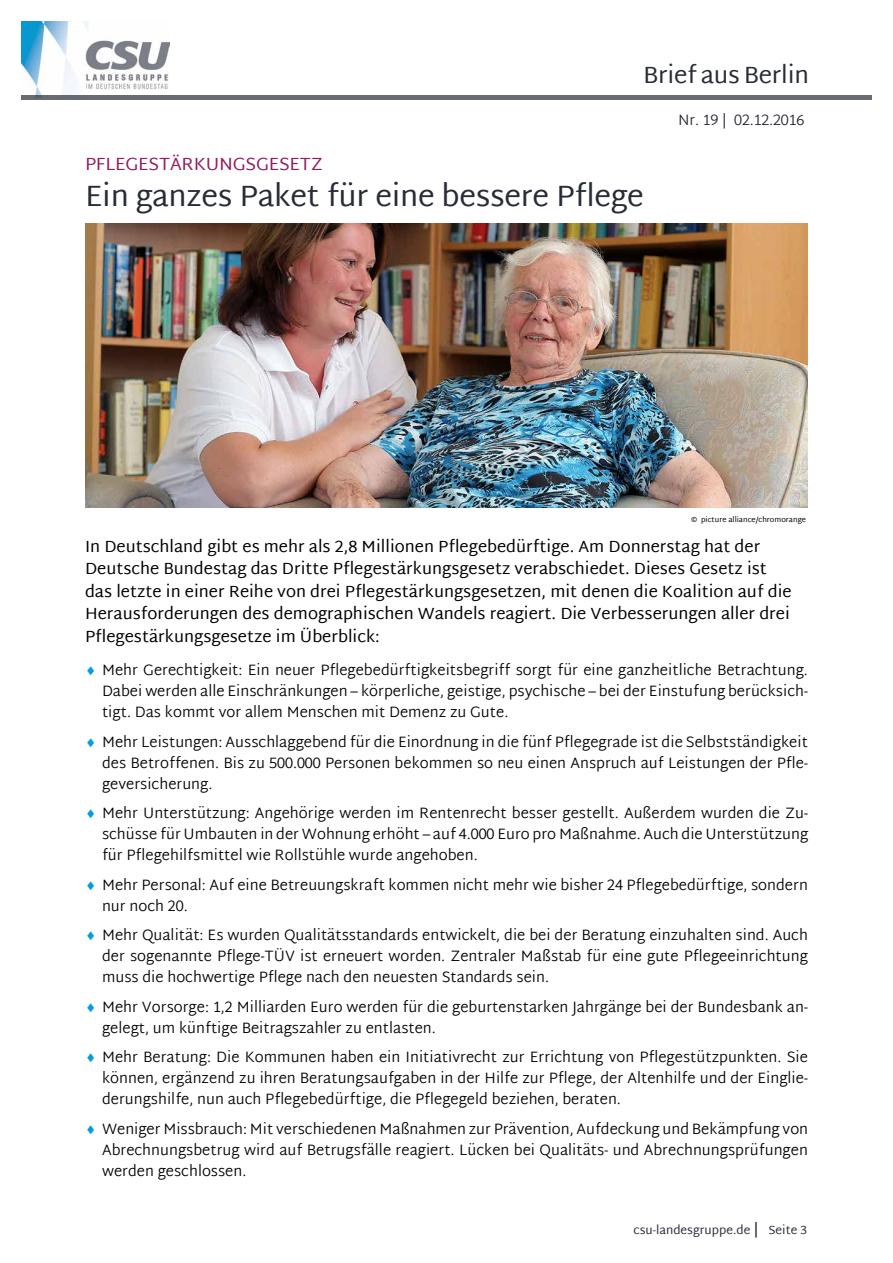
<style>
.page{position:relative;width:893px;height:1263px;background:#fff}
.page>*{position:absolute;margin:0;border:0;box-sizing:border-box;transform-origin:0 0}
._03_BaB_Ü_Fett_Artik{font:30px "Martel Sans";letter-spacing:-.01em;color:#282c36}
.t1{font:24px "Martel Sans";letter-spacing:-.01em;color:#282c36}
._03_BaB_Ü_Beere_Arti{font:18px "Martel Sans";letter-spacing:-.01em;color:#951d5e}
._03_BaB_Teaser{font:16.5px/22.5px "Martel Sans";color:#000}
.t2{font:300 15px/21px "Martel Sans";color:#000;text-align:justify}
.t3{font:300 15px "Martel Sans";letter-spacing:-.01em;color:#282c36}
.t4{font:12px "Martel Sans";color:#282c36}
._13_BaB_Rechtevermer{font:7.5px "Martel Sans";color:#000}
.s1{color:#009ee0}
.s2{font-size:15px}
</style>
<div class="page">
<img style="left:21px;top:21px;width:149px;height:75px">
<hr style="left:21px;top:96px;width:851px;height:4px;background:#686b72">
<img style="left:85px;top:223px;width:723px;height:285px">
<h2 class="t1" style="left:643px;top:61px;width:167px">Brief aus Berlin</h2>
<p class="_03_BaB_Ü_Beere_Arti" style="left:85px;top:153px;width:239px">PFLEGESTÄRKUNGSGESETZ</p>
<p class="_03_BaB_Ü_Fett_Artik" style="left:85px;top:178px;width:560px">Ein ganzes Paket für eine bessere Pflege</p>
<p class="t3" style="left:678px;top:109px;width:128px">Nr. 19 | 02.12.2016</p>
<p class="_13_BaB_Rechtevermer" style="left:691px;top:515px;width:116px">© picture alliance/chromorange</p>
<p class="_03_BaB_Teaser" style="left:85px;top:535px;width:708px">In Deutschland gibt es mehr als 2,8 Millionen Pflegebedürftige. Am Donnerstag hat der Deutsche Bundestag das Dritte Pflegestärkungsgesetz verabschiedet. Dieses Gesetz ist das letzte in einer Reihe von drei Pflegestärkungsgesetzen, mit denen die Koalition auf die Herausforderungen des demographischen Wandels reagiert. Die Verbesserungen aller drei Pflegestärkungsgesetze im Überblick:</p>
<p class="t2" style="left:102px;top:661px;width:707px;text-indent:-17px"><span class="s1">♦</span> Mehr Gerechtigkeit: Ein neuer Pflegebedürftigkeitsbegriff sorgt für eine ganzheitliche Betrachtung.<br>Dabei werden alle Einschränkungen – körperliche, geistige, psychische – bei der Einstufung berücksich&shy;tigt. Das kommt vor allem Menschen mit Demenz zu Gute.</p>
<p class="t2" style="left:102px;top:732px;width:707px;text-indent:-17px"><span class="s1">♦</span> Mehr Leistungen: Ausschlaggebend für die Einordnung in die fünf Pflegegrade ist die Selbstständigkeit des Betroffenen. Bis zu 500.000 Personen bekommen so neu einen Anspruch auf Leistungen der Pfle&shy;geversicherung.</p>
<p class="t2" style="left:102px;top:804px;width:708px;text-indent:-17px"><span class="s1">♦</span> Mehr Unterstützung: Angehörige werden im Rentenrecht besser gestellt. Außerdem wurden die Zu&shy;schüsse für Umbauten in der Wohnung erhöht – auf 4.000 Euro pro Maßnahme. Auch die Unterstützung für Pflegehilfsmittel wie Rollstühle wurde angehoben.</p>
<p class="t2" style="left:102px;top:875px;width:707px;text-indent:-17px"><span class="s1">♦</span> Mehr Personal: Auf eine Betreuungskraft kommen nicht mehr wie bisher 24 Pflegebedürftige, sondern nur noch 20.</p>
<p class="t2" style="left:102px;top:926px;width:707px;text-indent:-17px"><span class="s1">♦</span> Mehr Qualität: Es wurden Qualitätsstandards entwickelt, die bei der Beratung einzuhalten sind. Auch der sogenannte Pflege-TÜV ist erneuert worden. Zentraler Maßstab für eine gute Pflegeeinrichtung muss die hochwertige Pflege nach den neuesten Standards sein.</p>
<p class="t2" style="left:102px;top:997px;width:707px;text-indent:-17px"><span class="s1">♦</span> Mehr Vorsorge: 1,2 Milliarden Euro werden für die geburtenstarken Jahrgänge bei der Bundesbank an&shy;gelegt, um künftige Beitragszahler zu entlasten.</p>
<p class="t2" style="left:102px;top:1048px;width:707px;text-indent:-17px"><span class="s1">♦</span> Mehr Beratung: Die Kommunen haben ein Initiativrecht zur Errichtung von Pflegestützpunkten. Sie können, ergänzend zu ihren Beratungsaufgaben in der Hilfe zur Pflege, der Altenhilfe und der Einglie&shy;derungshilfe, nun auch Pflegebedürftige, die Pflegegeld beziehen, beraten.</p>
<p class="t2" style="left:102px;top:1119px;width:708px;text-indent:-17px"><span class="s1">♦</span> Weniger Missbrauch: Mit verschiedenen Maßnahmen zur Prävention, Aufdeckung und Bekämpfung von Abrechnungsbetrug wird auf Betrugsfälle reagiert. Lücken bei Qualitäts- und Abrechnungsprüfungen werden geschlossen.</p>
<p class="t4" style="left:633px;top:1223px;width:175px">csu-landesgruppe.de <span class="s2">|</span> Seite 3</p>
</div>
